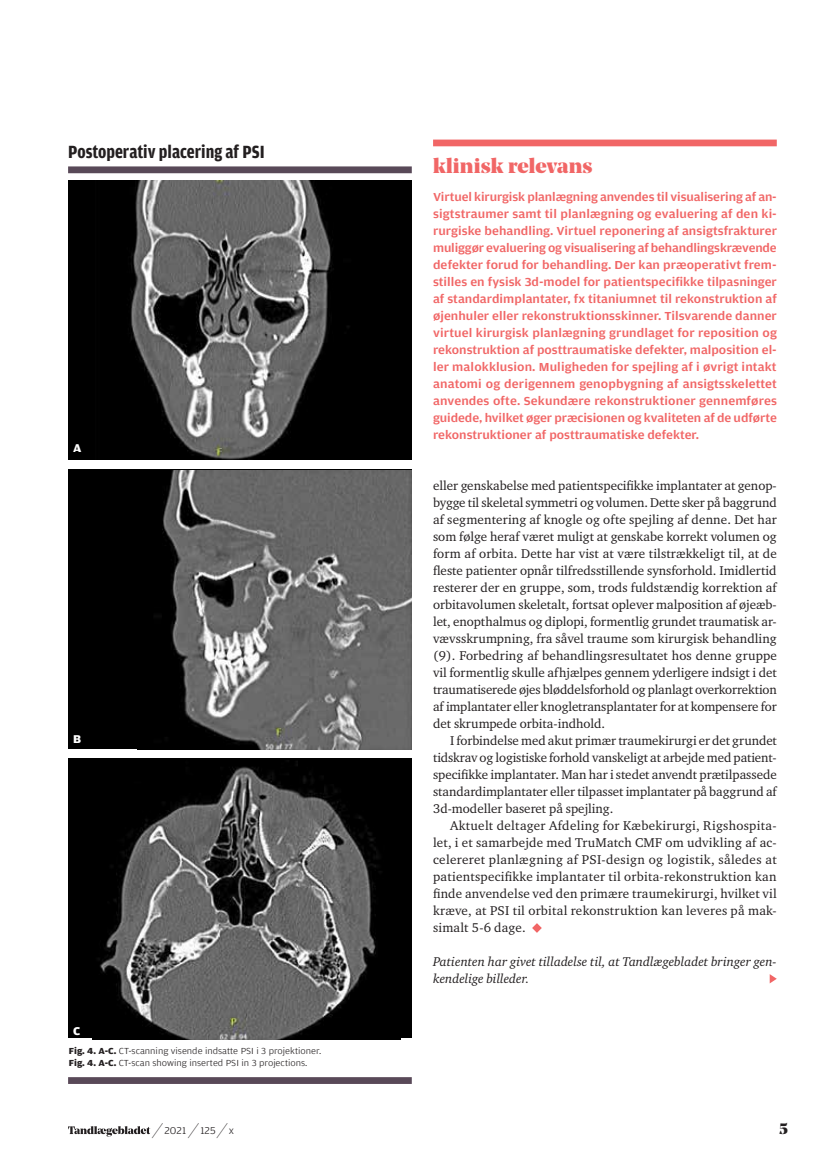
<style>
.page{position:relative;width:830px;height:1157px;background:#fff}
.page>*{position:absolute;margin:0;border:0;box-sizing:border-box;transform-origin:0 0}
.t1{font:900 21px "Noe Display";letter-spacing:.01em;color:#f16666}
.t2{font:700 18.75px "Amplitude Condensed";color:#231f20}
.t3{font:900 15px "Noe Display";color:#231f20}
.t4{font:13.05px/17px "Charter ITC Std";color:#231f20;text-align:justify}
.t5{font:italic 13.05px/17px "Charter ITC Std";letter-spacing:.005em;color:#231f20}
.t6{font:500 12.3px/17px "Amplitude Wide";color:#f16666;text-align:justify}
.t7{font:700 12px "Amplitude Wide";color:#fff}
.t8{font:300 10.5px "Amplitude Wide";letter-spacing:.02em;color:#231f20}
.t9{font:300 9.3px/12.5px "Amplitude Wide";color:#231f20}
.s1{font-weight:700}
.s2{font-family:"Noe Display";font-weight:900;font-size:21px}
</style>
<div class="page">
<svg style="left:532px;top:923px;width:9px;height:9px"></svg>
<svg style="left:769px;top:974px;width:7px;height:9px"></svg>
<div style="left:433px;top:140px;width:343px;height:6px;background:#f16666"></div>
<svg style="left:68px;top:166px;width:343px;height:918px;fill:#000"></svg>
<img style="left:94px;top:180px;width:262px;height:279px">
<img style="left:92px;top:760px;width:308px;height:279px">
<img style="left:138px;top:470px;width:273px;height:279px">
<svg style="left:68px;top:1126px;width:82px;height:10px"></svg>
<h2 class="t2" style="left:68px;top:141px;width:198px">Postoperativ placering af PSI</h2>
<p class="t7" style="left:73px;top:441px;width:10px">A</p>
<p class="t7" style="left:73px;top:733px;width:10px">B</p>
<p class="t7" style="left:73px;top:1024px;width:9px">C</p>
<p class="t9" style="left:69px;top:1044px;width:254px"><span class="s1">Fig. 4. A-C.</span> CT-scanning visende indsatte PSI i 3 projektioner.<br><span class="s1">Fig. 4. A-C.</span> CT-scan showing inserted PSI in 3 projections.</p>
<h1 class="t1" style="left:433px;top:152px;width:161px">klinisk relevans</h1>
<p class="t6" style="left:433px;top:188px;width:345px">Virtuel kirurgisk planlægning anvendes til visualisering af an&shy;sigtstraumer samt til planlægning og evaluering af den ki&shy;rurgiske behandling. Virtuel reponering af ansigtsfrakturer muliggør evaluering og visualisering af behandlingskrævende defekter forud for behandling. Der kan præoperativt frem&shy;stilles en fysisk 3d-model for patientspecifikke tilpasninger af standardimplantater, fx titaniumnet til rekonstruktion af øjenhuler eller rekonstruktionsskinner. Tilsvarende danner virtuel kirurgisk planlægning grundlaget for reposition og rekonstruktion af posttraumatiske defekter, malposition el&shy;ler malokklusion. Muligheden for spejling af i øvrigt intakt anatomi og derigennem genopbygning af ansigtsskelettet anvendes ofte. Sekundære rekonstruktioner gennemføres guidede, hvilket øger præcisionen og kvaliteten af de udførte rekonstruktioner af posttraumatiske defekter.</p>
<p class="t4" style="left:433px;top:477px;width:345px">eller genskabelse med patientspecifikke implantater at genop&shy;bygge til skeletal symmetri og volumen. Dette sker på baggrund af segmentering af knogle og ofte spejling af denne. Det har som følge heraf været muligt at genskabe korrekt volumen og form af orbita. Dette har vist at være tilstrækkeligt til, at de fleste patienter opnår tilfredsstillende synsforhold. Imidlertid resterer der en gruppe, som, trods fuldstændig korrektion af orbitavolumen skeletalt, fortsat oplever malposition af øjeæb&shy;let, enopthalmus og diplopi, formentlig grundet traumatisk ar&shy;vævsskrumpning, fra såvel traume som kirurgisk behandling (9). Forbedring af behandlingsresultatet hos denne gruppe vil formentlig skulle afhjælpes gennem yderligere indsigt i det traumatiserede øjes bløddelsforhold og planlagt overkorrektion af implantater eller knogletransplantater for at kompensere for det skrumpede orbita-indhold.</p>
<p class="t4" style="left:433px;top:732px;width:345px;text-indent:17px">I forbindelse med akut primær traumekirurgi er det grundet tidskrav og logistiske forhold vanskeligt at arbejde med patient&shy;specifikke implantater. Man har i stedet anvendt prætilpassede standardimplantater eller tilpasset implantater på baggrund af 3d-modeller baseret på spejling.</p>
<p class="t4" style="left:433px;top:817px;width:345px;text-indent:17px">Aktuelt deltager Afdeling for Kæbekirurgi, Rigshospita&shy;let, i et samarbejde med TruMatch CMF om udvikling af ac&shy;celereret planlægning af PSI-design og logistik, således at patientspecifikke implantater til orbita-rekonstruktion kan finde anvendelse ved den primære traumekirurgi, hvilket vil kræve, at PSI til orbital rekonstruktion kan leveres på mak&shy;simalt 5-6 dage.</p>
<p class="t5" style="left:433px;top:953px;width:345px">Patienten har givet tilladelse til, at Tandlægebladet bringer gen&shy;kendelige billeder.</p>
<p class="t8" style="left:157px;top:1124px;width:79px"><span class="s2">∕</span> 2021 <span class="s2">∕</span> 125 <span class="s2">∕</span> x</p>
<p class="t3" style="left:778px;top:1118px;width:10px">5</p>
</div>
